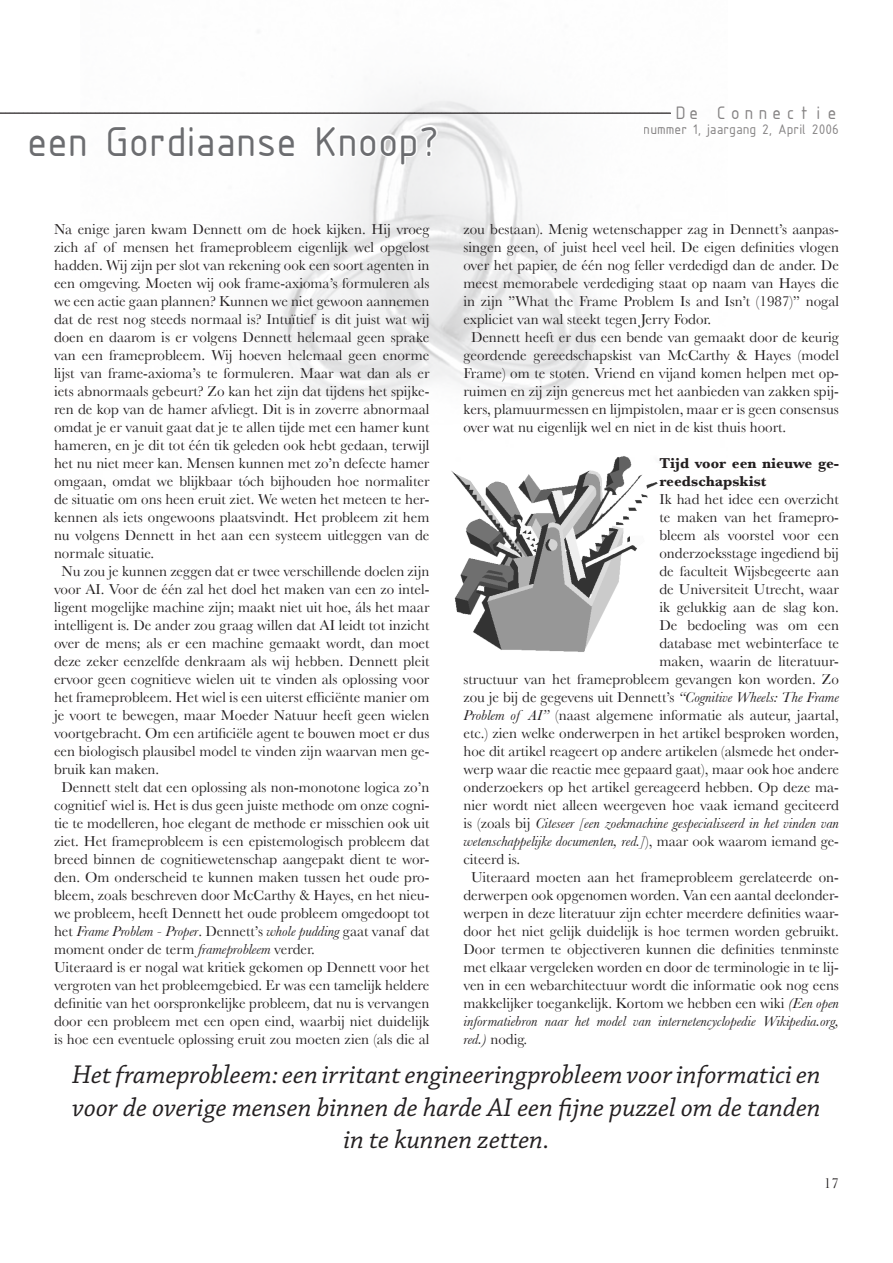
<style>
.page{position:relative;width:893px;height:1263px;background:#fff}
.page>*{position:absolute;margin:0;border:0;box-sizing:border-box;transform-origin:0 0}
.t1{font:45px "ISOCPEUR";color:#6c6d70}
.Quote_Stijl{font:italic 27px/32.4px "Chaparral Pro";color:#231f20;text-align:center}
.t2{font:19.5px "ISOCTEUR";color:#231f20}
.t3{font:15px/18px "Baskerville";color:#231f20;text-align:justify}
.t4{font:italic 15px "Baskerville";color:#231f20}
.t5{font:700 15px/18px "Baskerville";color:#231f20}
.t6{font:15px "ISOCPEUR";color:#231f20}
.s1{font-style:italic}
.s2{font-style:normal}
</style>
<div class="page">
<svg style="left:0;top:112px;width:81px;height:2px"></svg>
<img style="left:81px;top:94px;width:590px;height:368px">
<svg style="left:105px;top:123px;width:82px;height:36px"></svg>
<div style="left:188px;top:134px;width:6px;height:23px;border:3px solid #fff"></div>
<div style="left:188px;top:125px;width:6px;height:7px;border:3px solid #fff"></div>
<svg style="left:195px;top:132px;width:102px;height:27px"></svg>
<svg style="left:314px;top:123px;width:126px;height:44px"></svg>
<img style="left:451px;top:454px;width:208px;height:198px">
<p class="t1" style="left:27px;top:112px;width:413px">een Gordiaanse Knoop?</p>
<p class="t3" style="left:54px;top:220px;width:377px">Na enige jaren kwam Dennett om de hoek kijken. Hij vroeg zich af of mensen het frameprobleem eigenlijk wel opgelost hadden. Wij zijn per slot van rekening ook een soort agenten in een omgeving. Moeten wij ook frame-axioma’s formuleren als we een actie gaan plannen? Kunnen we niet gewoon aannemen dat de rest nog steeds normaal is? Intuïtief is dit juist wat wij doen en daarom is er volgens Dennett helemaal geen sprake van een frameprobleem. Wij hoeven helemaal geen enorme lijst van frame-axioma’s te formuleren. Maar wat dan als er iets abnormaals gebeurt? Zo kan het zijn dat tijdens het spijke&shy;ren de kop van de hamer afvliegt. Dit is in zoverre abnormaal omdat je er vanuit gaat dat je te allen tijde met een hamer kunt hameren, en je dit tot één tik geleden ook hebt gedaan, terwijl het nu niet meer kan. Mensen kunnen met zo’n defecte hamer omgaan, omdat we blijkbaar tóch bijhouden hoe normaliter de situatie om ons heen eruit ziet. We weten het meteen te her&shy;kennen als iets ongewoons plaatsvindt. Het probleem zit hem nu volgens Dennett in het aan een systeem uitleggen van de normale situatie.</p>
<p class="t3" style="left:54px;top:562px;width:377px;text-indent:8px">Nu zou je kunnen zeggen dat er twee verschillende doelen zijn voor AI. Voor de één zal het doel het maken van een zo intel&shy;ligent mogelijke machine zijn; maakt niet uit hoe, áls het maar intelligent is. De ander zou graag willen dat AI leidt tot inzicht over de mens; als er een machine gemaakt wordt, dan moet deze zeker eenzelfde denkraam als wij hebben. Dennett pleit ervoor geen cognitieve wielen uit te vinden als oplossing voor het frameprobleem. Het wiel is een uiterst efficiënte manier om je voort te bewegen, maar Moeder Natuur heeft geen wielen voortgebracht. Om een artificiële agent te bouwen moet er dus een biologisch plausibel model te vinden zijn waarvan men ge&shy;bruik kan maken.</p>
<p class="t3" style="left:54px;top:778px;width:377px;text-indent:8px">Dennett stelt dat een oplossing als non-monotone logica zo’n cognitief wiel is. Het is dus geen juiste methode om onze cogni&shy;tie te modelleren, hoe elegant de methode er misschien ook uit ziet. Het frameprobleem is een epistemologisch probleem dat breed binnen de cognitiewetenschap aangepakt dient te wor&shy;den. Om onderscheid te kunnen maken tussen het oude pro&shy;bleem, zoals beschreven door McCarthy &amp; Hayes, en het nieu&shy;we probleem, heeft Dennett het oude probleem omgedoopt tot het <span class="s1">Frame Problem - Proper</span>. Dennett’s <span class="s1">whole pudding</span> gaat vanaf dat moment onder de term <span class="s1">frameprobleem</span> verder.</p>
<p class="t3" style="left:54px;top:958px;width:377px">Uiteraard is er nogal wat kritiek gekomen op Dennett voor het vergroten van het probleemgebied. Er was een tamelijk heldere definitie van het oorspronkelijke probleem, dat nu is vervangen door een probleem met een open eind, waarbij niet duidelijk is hoe een eventuele oplossing eruit zou moeten zien (als die al</p>
<h3 class="t2" style="left:673px;top:100px;width:167px">De Connectie</h3>
<p class="t6" style="left:644px;top:119px;width:197px">nummer 1, jaargang 2, April 2006</p>
<p class="t3" style="left:463px;top:220px;width:377px">zou bestaan). Menig wetenschapper zag in Dennett’s aanpas&shy;singen geen, of juist heel veel heil. De eigen definities vlogen over het papier, de één nog feller verdedigd dan de ander. De meest memorabele verdediging staat op naam van Hayes die in zijn ”What the Frame Problem Is and Isn’t (1987)” nogal expliciet van wal steekt tegen Jerry Fodor.</p>
<p class="t3" style="left:463px;top:328px;width:377px;text-indent:8px">Dennett heeft er dus een bende van gemaakt door de keurig geordende gereedschapskist van McCarthy &amp; Hayes (model Frame) om te stoten. Vriend en vijand komen helpen met op&shy;ruimen en zij zijn genereus met het aanbieden van zakken spij&shy;kers, plamuurmessen en lijmpistolen, maar er is geen consensus over wat nu eigenlijk wel en niet in de kist thuis hoort.</p>
<p class="t5" style="left:659px;top:454px;width:181px">Tijd voor een nieuwe ge&shy;reedschapskist</p>
<p class="t3" style="left:659px;top:490px;width:181px">Ik had het idee een overzicht</p>
<p class="t3" style="left:659px;top:508px;width:181px">te maken van het framepro-</p>
<p class="t3" style="left:659px;top:526px;width:181px">bleem als voorstel voor een</p>
<p class="t3" style="left:659px;top:544px;width:181px">onderzoeksstage ingediend bij</p>
<p class="t3" style="left:659px;top:562px;width:181px">de faculteit Wijsbegeerte aan</p>
<p class="t3" style="left:659px;top:580px;width:181px">de Universiteit Utrecht, waar</p>
<p class="t3" style="left:659px;top:598px;width:181px">ik gelukkig aan de slag kon.</p>
<p class="t3" style="left:659px;top:616px;width:181px">De bedoeling was om een</p>
<p class="t3" style="left:659px;top:634px;width:181px">database met webinterface te</p>
<p class="t3" style="left:659px;top:652px;width:181px">maken, waarin de literatuur-</p>
<p class="t3" style="left:463px;top:670px;width:377px">structuur van het frameprobleem gevangen kon worden. Zo</p>
<p class="t3" style="left:463px;top:688px;width:377px">zou je bij de gegevens uit Dennett’s <span class="s1">“Cognitive Wheels: The Frame</span></p>
<p class="t3" style="left:463px;top:706px;width:377px"><span class="s1">Problem of AI”</span> (naast algemene informatie als auteur, jaartal,</p>
<p class="t3" style="left:463px;top:724px;width:377px">etc.) zien welke onderwerpen in het artikel besproken worden,</p>
<p class="t3" style="left:463px;top:742px;width:377px">hoe dit artikel reageert op andere artikelen (alsmede het onder-</p>
<p class="t3" style="left:463px;top:760px;width:377px">werp waar die reactie mee gepaard gaat), maar ook hoe andere</p>
<p class="t3" style="left:463px;top:778px;width:377px">onderzoekers op het artikel gereageerd hebben. Op deze ma-</p>
<p class="t3" style="left:463px;top:796px;width:377px">nier wordt niet alleen weergeven hoe vaak iemand geciteerd</p>
<p class="t4" style="left:463px;top:814px;width:377px"><span class="s2">is (zoals bij</span> Citeseer [een zoekmachine gespecialiseerd in het vinden van</p>
<p class="t4" style="left:463px;top:832px;width:377px">wetenschappelijke documenten, red.]<span class="s2">), maar ook waarom iemand ge-</span></p>
<p class="t3" style="left:463px;top:850px;width:58px">citeerd is.</p>
<p class="t3" style="left:463px;top:868px;width:377px;text-indent:8px">Uiteraard moeten aan het frameprobleem gerelateerde on&shy;derwerpen ook opgenomen worden. Van een aantal deelonder&shy;werpen in deze literatuur zijn echter meerdere definities waar&shy;door het niet gelijk duidelijk is hoe termen worden gebruikt.<br>Door termen te objectiveren kunnen die definities tenminste met elkaar vergeleken worden en door de terminologie in te lij&shy;ven in een webarchitectuur wordt die informatie ook nog eens makkelijker toegankelijk. Kortom we hebben een wiki <span class="s1">(Een open informatiebron naar het model van internetencyclopedie Wikipedia.org, red.)</span> nodig.</p>
<p class="Quote_Stijl" style="left:72px;top:1059px;width:750px">Het frameprobleem: een irritant engineeringprobleem voor informatici en voor de overige mensen binnen de harde AI een fijne puzzel om de tanden in te kunnen zetten.</p>
<p class="t3" style="left:824px;top:1174px;width:16px">17</p>
</div>
